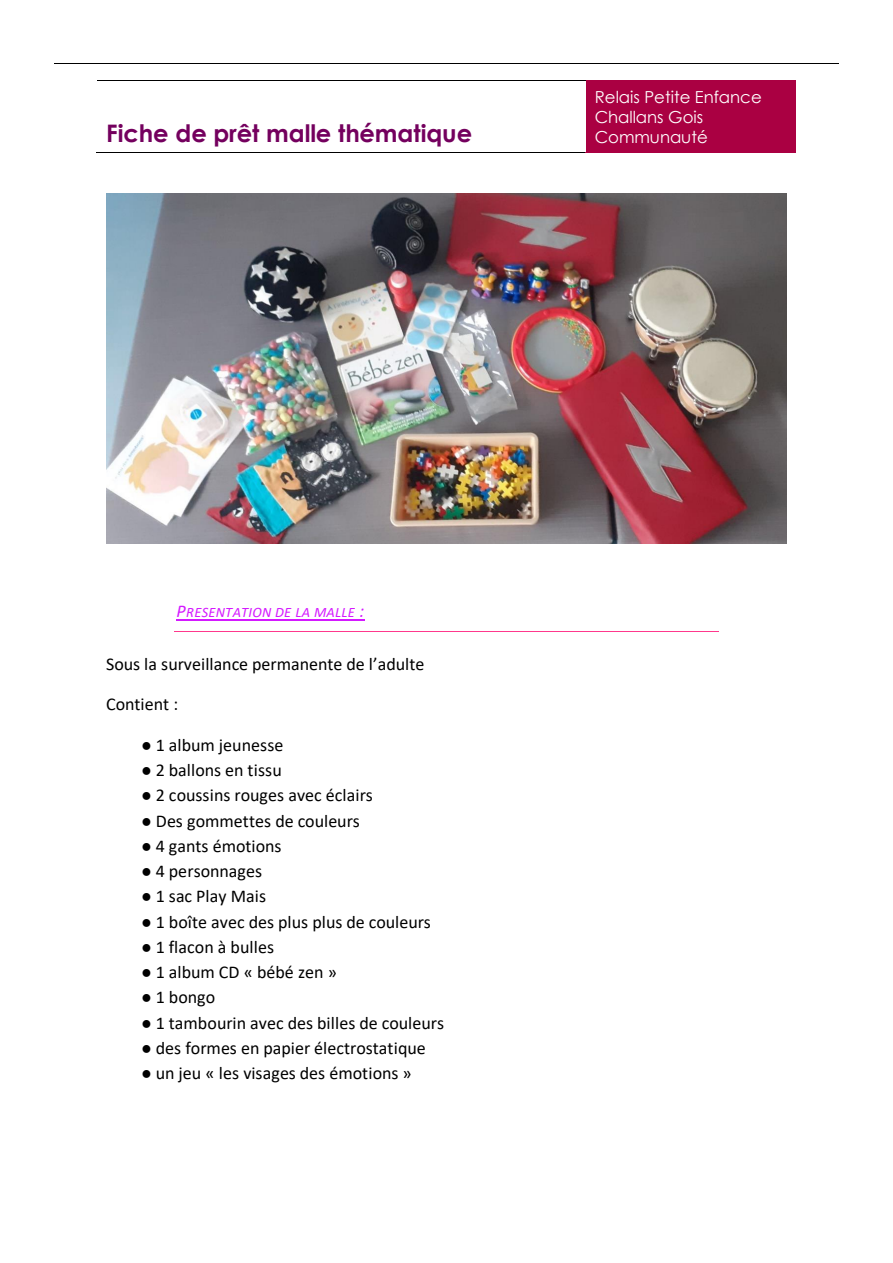
<style>
.page{position:relative;width:893px;height:1263px;background:#fff}
.page>*{position:absolute;margin:0;border:0;box-sizing:border-box;transform-origin:0 0}
.t1{font:700 24.15px "Century Gothic";color:#74005e}
.t2{font:18px "Calibri";color:#000}
.t3{font:16.5px/20.1px "Century Gothic";letter-spacing:-.005em;color:#fff}
.t4{font:italic 14.4px "Calibri";letter-spacing:.02em;color:#d419ff}
.s1{font-size:18px}
</style>
<div class="page">
<div style="left:586px;top:81px;width:209px;height:71px;background:#aa0042"></div>
<hr style="left:97px;top:80px;width:489px;height:1px;background:#000">
<hr style="left:587px;top:80px;width:208px;height:1px;background:#aa0042">
<hr style="left:96px;top:152px;width:490px;height:1px;background:#000">
<hr style="left:586px;top:152px;width:209px;height:1px;background:#aa0042">
<hr style="left:176px;top:619px;width:188px;height:1px;background:#d419ff">
<hr style="left:174px;top:631px;width:545px;height:1px;background:#ff388c">
<img style="left:106px;top:194px;width:681px;height:349px">
<hr style="left:54px;top:63px;width:785px;height:1px;background:#000">
<p class="t1" style="left:106px;top:115px;width:368px">Fiche de prêt malle thématique</p>
<p class="t3" style="left:595px;top:87px;width:168px">Relais Petite Enfance<br>Challans Gois<br>Communauté</p>
<p class="t4" style="left:176px;top:602px;width:189px"><span class="s1">P</span>RESENTATION DE LA MALLE <span class="s1">:</span></p>
<p class="t2" style="left:106px;top:652px;width:320px">Sous la surveillance permanente de l’adulte</p>
<p class="t2" style="left:106px;top:692px;width:74px">Contient :</p>
<p class="t2" style="left:141px;top:732px;width:144px">● 1 album jeunesse</p>
<p class="t2" style="left:141px;top:758px;width:142px">● 2 ballons en tissu</p>
<p class="t2" style="left:141px;top:783px;width:233px">● 2 coussins rouges avec éclairs</p>
<p class="t2" style="left:141px;top:808px;width:220px">● Des gommettes de couleurs</p>
<p class="t2" style="left:141px;top:833px;width:142px">● 4 gants émotions</p>
<p class="t2" style="left:141px;top:858px;width:123px">● 4 personnages</p>
<p class="t2" style="left:141px;top:884px;width:127px">● 1 sac Play Mais</p>
<p class="t2" style="left:141px;top:909px;width:291px">● 1 boîte avec des plus plus de couleurs</p>
<p class="t2" style="left:141px;top:934px;width:134px">● 1 flacon à bulles</p>
<p class="t2" style="left:141px;top:960px;width:197px">● 1 album CD « bébé zen »</p>
<p class="t2" style="left:141px;top:985px;width:76px">● 1 bongo</p>
<p class="t2" style="left:141px;top:1010px;width:304px">● 1 tambourin avec des billes de couleurs</p>
<p class="t2" style="left:141px;top:1036px;width:286px">● des formes en papier électrostatique</p>
<p class="t2" style="left:141px;top:1061px;width:272px">● un jeu « les visages des émotions »</p>
</div>
